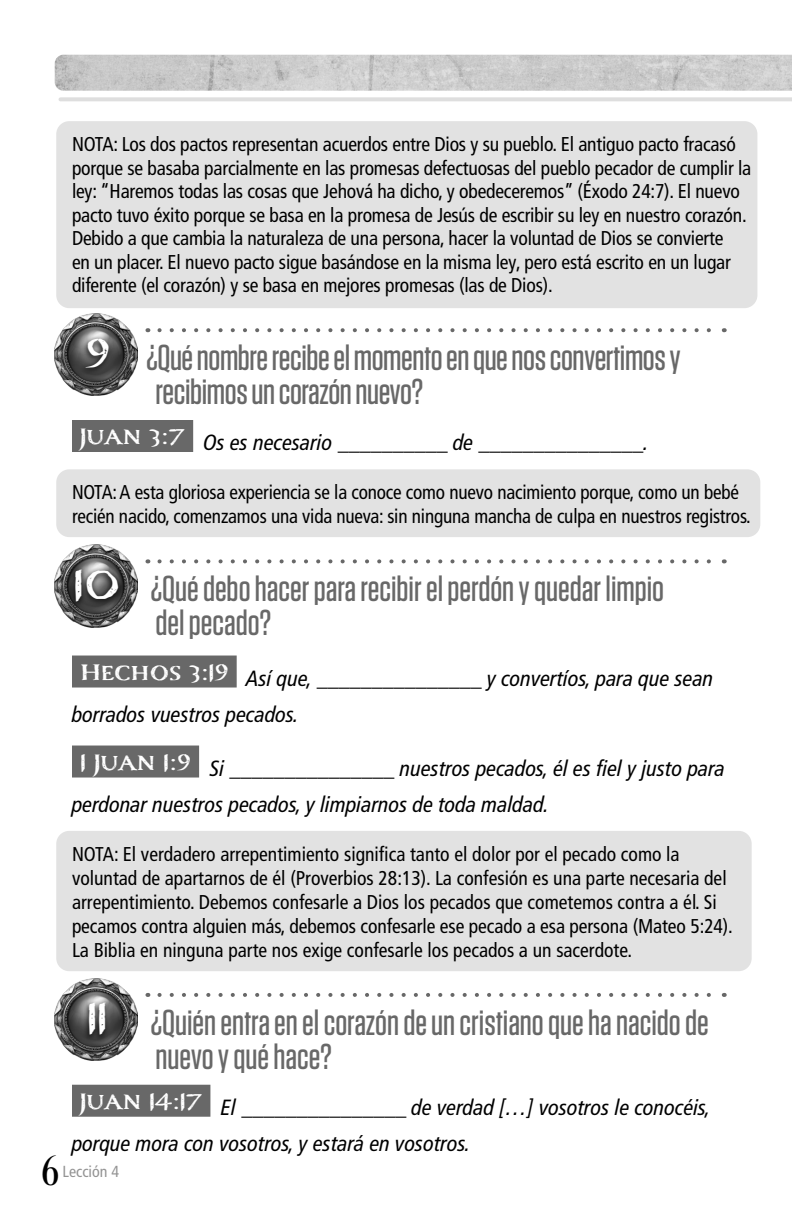
<style>
.page{position:relative;width:792px;height:1224px;background:#fff}
.page>*{position:absolute;margin:0;border:0;box-sizing:border-box;transform-origin:0 0}
.Compass_Numbers{font:700 50px "Carta Marina";color:#fff}
.t1{font:44px "Desire Pro";color:#000}
.Questions_1{font:500 36px/34px "Tungsten";color:#686868}
.Scripture_with_blanks{font:italic condensed 22px/36px "Frutiger LT Pro";color:#000}
.NOTE{font:condensed 20px/23.6px "Frutiger LT Pro";letter-spacing:-.01em;color:#000}
.NOTE-2{font:condensed 20px/24px "Frutiger LT Pro";letter-spacing:-.01em;color:#000;scale:.96 1}
.t2{font:condensed 16px "Frutiger LT Pro";color:#949494}
</style>
<div class="page">
<img style="left:55px;top:55px;width:737px;height:36px">
<hr style="left:60px;top:97px;width:732px;height:4px;background:#dedede">
<div style="left:72px;top:420px;width:121px;height:32px;background:#686868"></div>
<div style="left:72px;top:656px;width:165px;height:32px;background:#686868"></div>
<div style="left:72px;top:746px;width:127px;height:32px;background:#686868"></div>
<div style="left:72px;top:1085px;width:138px;height:32px;background:#686868"></div>
<img style="left:54px;top:314px;width:83px;height:82px">
<div style="left:79px;top:335px;width:35px;height:40px;background:#000;opacity:.75"></div>
<img style="left:54px;top:545px;width:83px;height:82px">
<div style="left:69px;top:566px;width:54px;height:43px;background:#000;opacity:.75"></div>
<img style="left:54px;top:978px;width:83px;height:83px">
<div style="left:82px;top:1000px;width:29px;height:43px;background:#000;opacity:.75"></div>
<div style="left:56px;top:121px;width:701px;height:187px;background:#e2e2e2;border-radius:13px"></div>
<svg style="left:159px;top:328px;width:552px;height:4px"></svg>
<div style="left:56px;top:469px;width:704px;height:68px;background:#e2e2e2;border-radius:13px"></div>
<svg style="left:159px;top:559px;width:552px;height:4px"></svg>
<div style="left:56px;top:831px;width:696px;height:140px;background:#e2e2e2;border-radius:13px"></div>
<svg style="left:159px;top:993px;width:552px;height:4px"></svg>
<p class="NOTE" style="left:72px;top:132px;width:681px">NOTA: Los dos pactos representan acuerdos entre Dios y su pueblo. El antiguo pacto fracasó porque se basaba parcialmente en las promesas defectuosas del pueblo pecador de cumplir la ley: “Haremos todas las cosas que Jehová ha dicho, y obedeceremos” (Éxodo 24:7). El nuevo pacto tuvo éxito porque se basa en la promesa de Jesús de escribir su ley en nuestro corazón.<br>Debido a que cambia la naturaleza de una persona, hacer la voluntad de Dios se convierte<br>en un placer. El nuevo pacto sigue basándose en la misma ley, pero está escrito en un lugar diferente (el corazón) y se basa en mejores promesas (las de Dios).</p>
<p class="Compass_Numbers" style="left:85px;top:323px;width:26px">9</p>
<p class="Questions_1" style="left:146px;top:341px;width:536px">¿Qué nombre recibe el momento en que nos convertimos y recibimos un corazón nuevo?</p>
<p class="Scripture_with_blanks" style="left:80px;top:425px;width:570px"><sup>Juan</sup> <sup>3:7</sup> Os es necesario __________ de _______________.</p>
<p class="NOTE-2" style="left:72px;top:480px;width:709px">NOTA: A esta gloriosa experiencia se la conoce como nuevo nacimiento porque, como un bebé recién nacido, comenzamos una vida nueva: sin ninguna mancha de culpa en nuestros registros.</p>
<p class="Compass_Numbers" style="left:74px;top:554px;width:49px">10</p>
<p class="Questions_1" style="left:151px;top:572px;width:515px">¿Qué debo hacer para recibir el perdón y quedar limpio del pecado?</p>
<p class="Scripture_with_blanks" style="left:72px;top:660px;width:643px;text-indent:8px"><sup>Hechos</sup> <sup>3:19</sup> Así que, _______________ y convertíos, para que sean borrados vuestros pecados.</p>
<p class="Scripture_with_blanks" style="left:72px;top:750px;width:655px;text-indent:8px"><sup>1</sup> <sup>Juan</sup> <sup>1:9</sup> Si _______________ nuestros pecados, él es fiel y justo para perdonar nuestros pecados, y limpiarnos de toda maldad.</p>
<p class="NOTE" style="left:72px;top:842px;width:663px">NOTA: El verdadero arrepentimiento significa tanto el dolor por el pecado como la voluntad de apartarnos de él (Proverbios 28:13). La confesión es una parte necesaria del arrepentimiento. Debemos confesarle a Dios los pecados que cometemos contra a él. Si pecamos contra alguien más, debemos confesarle ese pecado a esa persona (Mateo 5:24).<br>La Biblia en ninguna parte nos exige confesarle los pecados a un sacerdote.</p>
<p class="Compass_Numbers" style="left:87px;top:988px;width:22px">11</p>
<p class="Questions_1" style="left:151px;top:1006px;width:559px">¿Quién entra en el corazón de un cristiano que ha nacido de nuevo y qué hace?</p>
<p class="Scripture_with_blanks" style="left:72px;top:1089px;width:640px;text-indent:8px"><sup>Juan</sup> <sup>14:17</sup> El _______________ de verdad […] vosotros le conocéis, porque mora con vosotros, y estará en vosotros.</p>
<h2 class="t1" style="left:42px;top:1144px;width:18px">6</h2>
<p class="t2" style="left:63px;top:1162px;width:58px">Lección 4</p>
</div>
